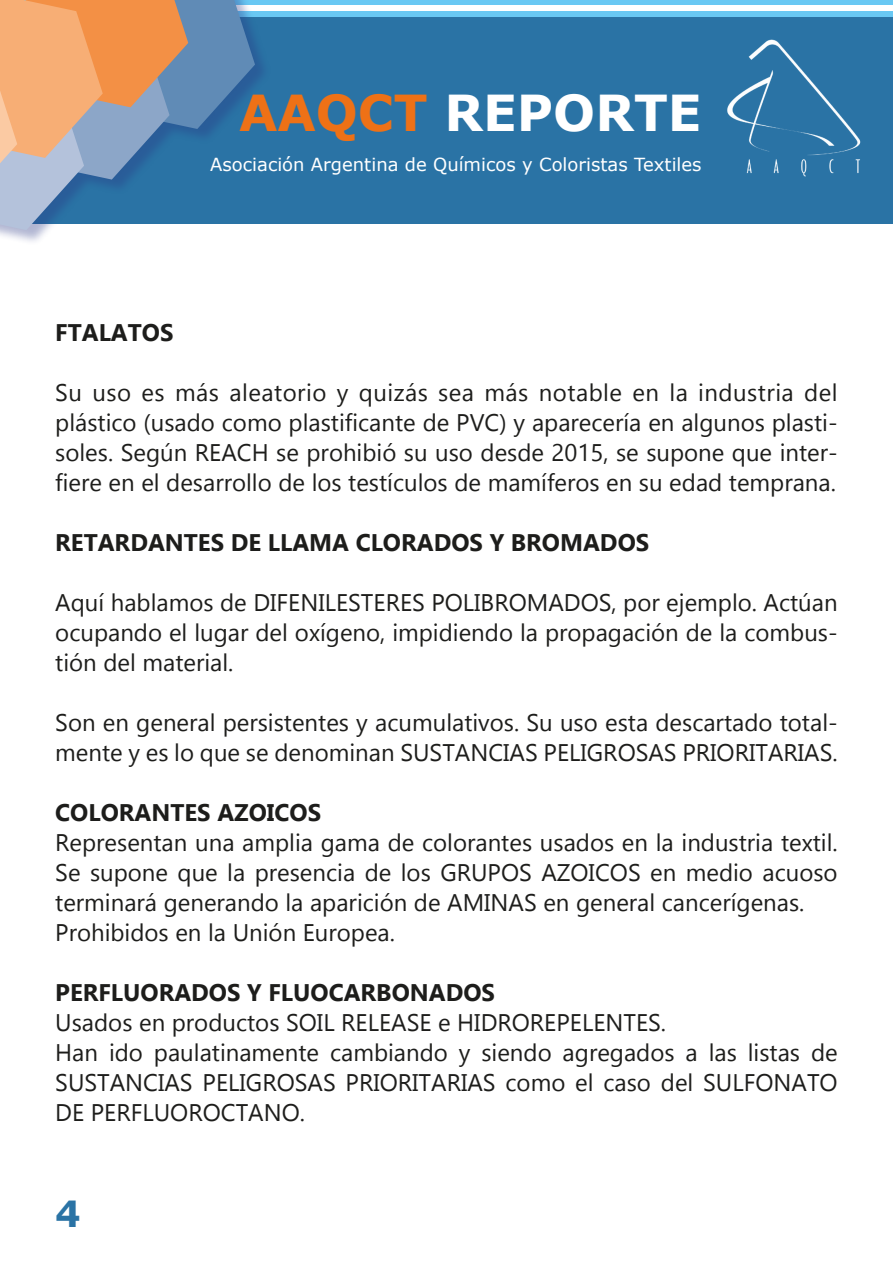
<style>
.page{position:relative;width:893px;height:1263px;background:#fff}
.page>*{position:absolute;margin:0;border:0;box-sizing:border-box;transform-origin:0 0}
.t1{font:700 49.5px "Verdana";color:#fff}
.t2{font:700 36px "Verdana";color:#2a73a5}
.t3{font:24px/30px "Gadugi";color:#1d1d1b}
.t4{font:700 24px "Gadugi";color:#1d1d1b}
.t5{font:18px "Verdana";color:#fff}
.s1{color:#ee7116}
</style>
<div class="page">
<div style="left:0;top:0;width:893px;height:223px;background:#2a73a5"></div>
<div style="left:0;top:0;width:893px;height:6px;background:#69c8f3"></div>
<div style="left:0;top:11px;width:893px;height:6px;background:#69c8f3"></div>
<div style="left:0;top:6px;width:893px;height:5px;background:#fff"></div>
<img style="left:727px;top:39px;width:134px;height:138px">
<div style="left:0;top:0;width:271px;height:246px;background:#283583;opacity:.36"></div>
<svg style="left:0;top:0;width:255px;height:230px"></svg>
<h1 class="t1" style="left:239px;top:78px;width:464px"><span class="s1">AAQCT</span> REPORTE</h1>
<p class="t5" style="left:210px;top:152px;width:493px">Asociación Argentina de Químicos y Coloristas Textiles</p>
<p class="t4" style="left:55px;top:318px;width:120px">FTALATOS</p>
<p class="t3" style="left:55px;top:377px;width:784px;text-align:justify">Su uso es más aleatorio y quizás sea más notable en la industria del plástico (usado como plastificante de PVC) y aparecería en algunos plasti&shy;soles. Según REACH se prohibió su uso desde 2015, se supone que inter&shy;fiere en el desarrollo de los testículos de mamíferos en su edad temprana.</p>
<p class="t4" style="left:55px;top:528px;width:595px">RETARDANTES DE LLAMA CLORADOS Y BROMADOS</p>
<p class="t3" style="left:55px;top:587px;width:784px;text-align:justify">Aquí hablamos de DIFENILESTERES POLIBROMADOS, por ejemplo. Actúan ocupando el lugar del oxígeno, impidiendo la propagación de la combus&shy;tión del material.</p>
<p class="t3" style="left:55px;top:707px;width:784px">Son en general persistentes y acumulativos. Su uso esta descartado total&shy;mente y es lo que se denominan SUSTANCIAS PELIGROSAS PRIORITARIAS.</p>
<p class="t4" style="left:55px;top:798px;width:267px">COLORANTES AZOICOS</p>
<p class="t3" style="left:55px;top:827px;width:784px">Representan una amplia gama de colorantes usados en la industria textil.<br>Se supone que la presencia de los GRUPOS AZOICOS en medio acuoso terminará generando la aparición de AMINAS en general cancerígenas.<br>Prohibidos en la Unión Europea.</p>
<p class="t4" style="left:55px;top:978px;width:441px">PERFLUORADOS Y FLUOCARBONADOS</p>
<p class="t3" style="left:55px;top:1007px;width:784px">Usados en productos SOIL RELEASE e HIDROREPELENTES.<br>Han ido paulatinamente cambiando y siendo agregados a las listas de SUSTANCIAS PELIGROSAS PRIORITARIAS como el caso del SULFONATO DE PERFLUOROCTANO.</p>
<h2 class="t2" style="left:55px;top:1188px;width:27px">4</h2>
</div>
